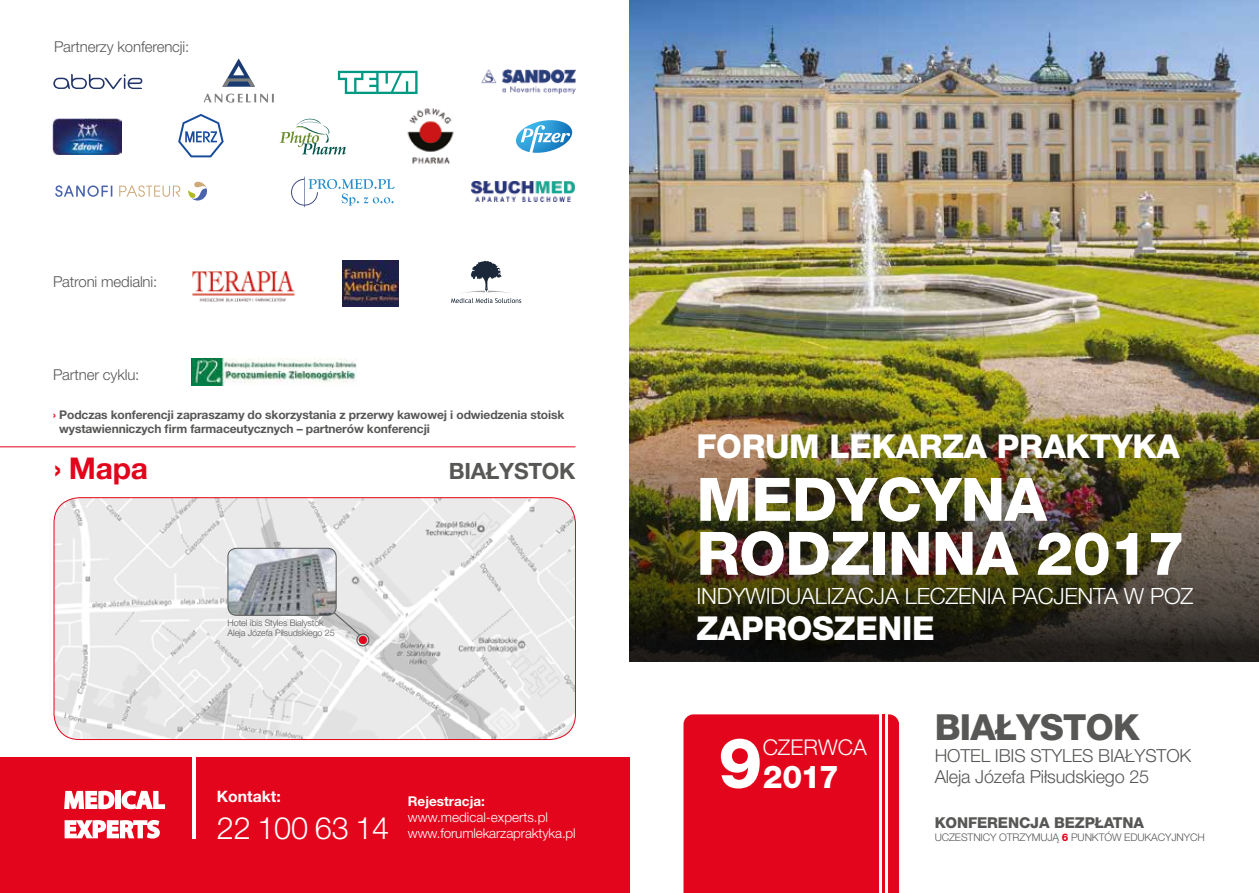
<style>
.page{position:relative;width:1259px;height:893px;background:#fff}
.page>*{position:absolute;margin:0;border:0;box-sizing:border-box;transform-origin:0 0}
.t1{font:800 69.75px "Helvetica Neue LT Pro";color:#fff}
.t2{font:800 60px/54px "Helvetica Neue LT Pro";letter-spacing:-.01em;color:#fff}
.t3{font:800 36px "Helvetica Neue LT Pro";letter-spacing:-.02em;color:#575756}
.t4{font:800 33px "Helvetica Neue LT Pro";letter-spacing:-.01em;color:#fff}
.t5{font:800 31.5px "Helvetica Neue LT Pro";color:#fff}
.t6{font:300 30.75px "Helvetica Neue LT Pro";letter-spacing:-.01em;color:#fff}
.t7{font:700 30px "Helvetica Neue LT Pro";color:#e3051b}
.t8{font:300 22.5px "Helvetica Neue LT Pro";letter-spacing:-.01em;color:#fff}
.t9{font:700 22.5px "Helvetica Neue LT Pro";letter-spacing:-.01em;color:#575756}
.t10{font:300 21.75px "Helvetica Neue LT Pro";color:#fff}
.t11{font:300 18px/21.6px "Helvetica Neue LT Pro";letter-spacing:-.01em;color:#575756}
.t12{font:700 15.75px "Helvetica Neue LT Pro";color:#fff}
.t13{font:300 15px "Helvetica Neue LT Pro";letter-spacing:-.01em;color:#575756}
.t14{font:800 15px "Helvetica Neue LT Pro";letter-spacing:-.01em;color:#575756}
.t15{font:300 13.5px/16.2px "Helvetica Neue LT Pro";letter-spacing:-.01em;color:#fff}
.t16{font:700 13.5px "Helvetica Neue LT Pro";color:#fff}
.t17{font:700 12px/14.4px "Helvetica Neue LT Pro";letter-spacing:-.01em;color:#575756}
.t18{font:300 10.5px "Helvetica Neue LT Pro";letter-spacing:-.01em;color:#575756}
.t19{font:300 9px/10.8px "Helvetica Neue LT Pro";letter-spacing:-.01em;color:#575756}
.s1{color:#e3051b}
.s2{font-weight:800;color:#e3051b}
</style>
<div class="page">
<div style="left:0;top:757px;width:629px;height:136px;background:#e3051b"></div>
<div style="left:683px;top:714px;width:196px;height:179px;background:#e3051b"></div>
<div style="left:888px;top:714px;width:11px;height:179px;background:#e3051b"></div>
<hr style="left:882px;top:714px;width:3px;height:179px;background:#e3051b">
<img style="left:629px;top:0;width:630px;height:378px">
<img style="left:629px;top:378px;width:630px;height:284px">
<hr style="left:193px;top:757px;width:3px;height:82px;background:#fff">
<svg style="left:64px;top:791px;width:50px;height:18px"></svg>
<div style="left:115px;top:791px;width:6px;height:18px;background:#fff"></div>
<svg style="left:122px;top:791px;width:43px;height:18px"></svg>
<svg style="left:65px;top:820px;width:95px;height:19px"></svg>
<img style="left:54px;top:498px;width:521px;height:241px">
<div style="left:54px;top:497px;width:522px;height:243px;border:1px solid #e3051b;border-radius:26px"></div>
<hr style="left:0;top:446px;width:575px;height:1px;background:#e3051b">
<svg style="left:332px;top:611px;width:39px;height:37px"></svg>
<img style="left:228px;top:548px;width:108px;height:67px">
<div style="left:227px;top:548px;width:109px;height:68px;border:1px solid #575756;border-radius:9px"></div>
<svg style="left:53px;top:74px;width:89px;height:15px"></svg>
<svg style="left:222px;top:58px;width:33px;height:29px"></svg>
<svg style="left:204px;top:94px;width:70px;height:9px"></svg>
<svg style="left:338px;top:71px;width:79px;height:23px"></svg>
<img style="left:481px;top:70px;width:95px;height:24px">
<svg style="left:280px;top:118px;width:66px;height:37px"></svg>
<svg style="left:178px;top:114px;width:46px;height:43px"></svg>
<img style="left:407px;top:108px;width:47px;height:56px">
<svg style="left:516px;top:120px;width:56px;height:33px"></svg>
<img style="left:52px;top:118px;width:69px;height:36px">
<img style="left:471px;top:182px;width:103px;height:20px">
<svg style="left:55px;top:185px;width:57px;height:12px"></svg>
<svg style="left:119px;top:185px;width:61px;height:12px"></svg>
<svg style="left:188px;top:182px;width:19px;height:19px"></svg>
<svg style="left:291px;top:177px;width:103px;height:30px"></svg>
<img style="left:192px;top:271px;width:103px;height:31px">
<img style="left:342px;top:261px;width:56px;height:46px">
<img style="left:192px;top:358px;width:165px;height:28px">
<svg style="left:451px;top:261px;width:70px;height:42px"></svg>
<p class="t13" style="left:54px;top:37px;width:137px">Partnerzy konferencji:</p>
<p class="t13" style="left:53px;top:272px;width:106px">Patroni medialni:</p>
<p class="t13" style="left:53px;top:365px;width:88px">Partner cyklu:</p>
<p class="t17" style="left:59px;top:407px;width:506px;text-indent:-6px"><span class="s1">›</span> Podczas konferencji zapraszamy do skorzystania z przerwy kawowej i odwiedzenia stoisk wystawienniczych firm farmaceutycznych – partnerów konferencji</p>
<h3 class="t7" style="left:54px;top:450px;width:96px">› Mapa</h3>
<h3 class="t9" style="left:449px;top:457px;width:128px">BIAŁYSTOK</h3>
<p class="t19" style="left:227px;top:617px;width:109px">Hotel ibis Styles Białystok<br>Aleja Józefa Piłsudskiego 25</p>
<h3 class="t12" style="left:217px;top:786px;width:65px">Kontakt:</h3>
<h3 class="t6" style="left:217px;top:809px;width:174px">22 100 63 14</h3>
<p class="t16" style="left:408px;top:792px;width:79px">Rejestracja:</p>
<p class="t15" style="left:408px;top:809px;width:169px">www.medical-experts.pl www.forumlekarzapraktyka.pl</p>
<h3 class="t4" style="left:696px;top:426px;width:485px">FORUM LEKARZA PRAKTYKA</h3>
<h2 class="t2" style="left:696px;top:472px;width:490px">MEDYCYNA<br>RODZINNA 2017</h2>
<h3 class="t8" style="left:696px;top:583px;width:498px">INDYWIDUALIZACJA LECZENIA PACJENTA W POZ</h3>
<h3 class="t4" style="left:696px;top:609px;width:240px">ZAPROSZENIE</h3>
<h1 class="t1" style="left:718px;top:721px;width:45px">9</h1>
<h3 class="t10" style="left:762px;top:733px;width:106px">CZERWCA</h3>
<h3 class="t5" style="left:762px;top:758px;width:78px">2017</h3>
<h3 class="t3" style="left:934px;top:706px;width:206px">BIAŁYSTOK</h3>
<h3 class="t11" style="left:934px;top:744px;width:258px">HOTEL IBIS STYLES BIAŁYSTOK<br>Aleja Józefa Piłsudskiego 25</h3>
<p class="t14" style="left:934px;top:814px;width:211px">KONFERENCJA BEZPŁATNA</p>
<p class="t18" style="left:934px;top:830px;width:272px">UCZESTNICY OTRZYMUJĄ <span class="s2">6</span> PUNKTÓW EDUKACYJNYCH</p>
</div>
